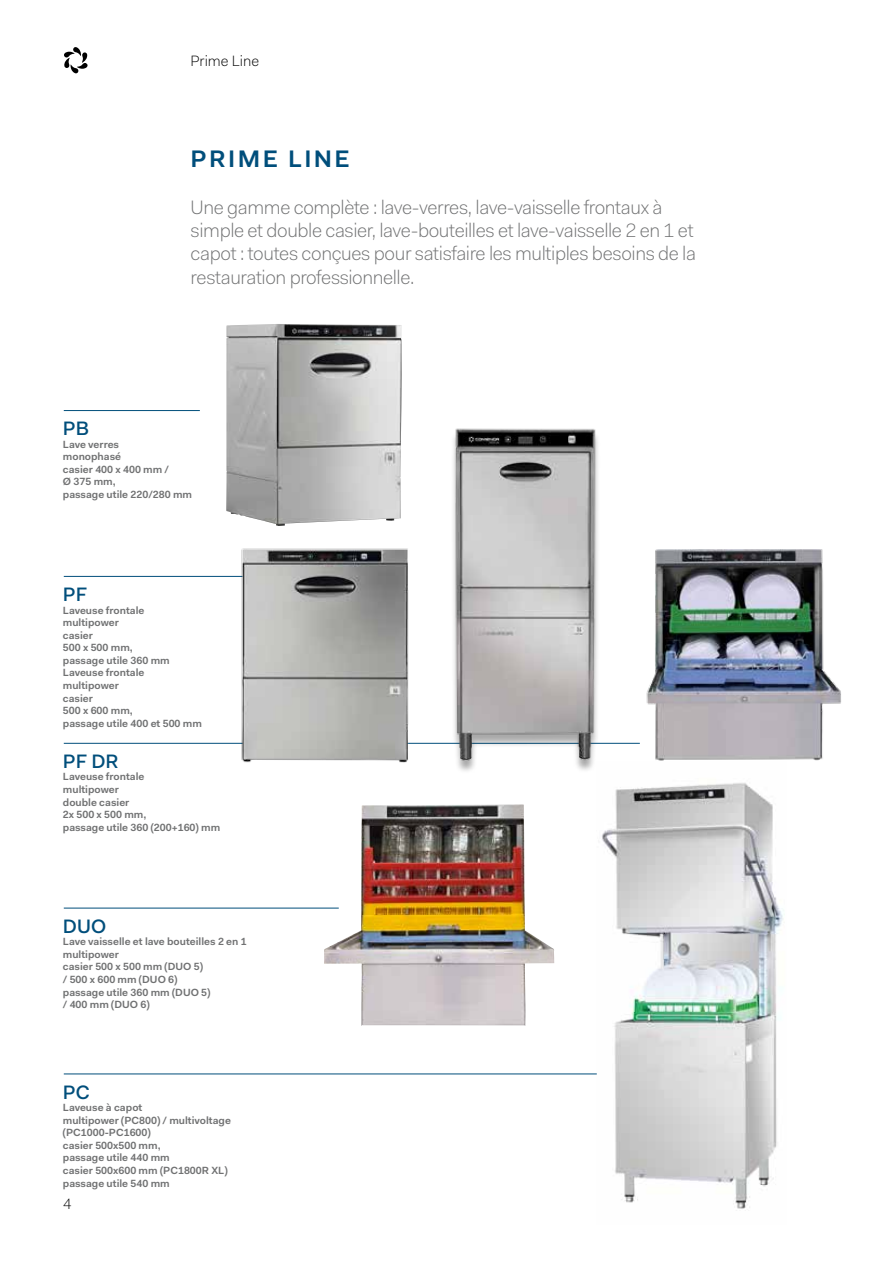
<style>
.page{position:relative;width:893px;height:1263px;background:#fff}
.page>*{position:absolute;margin:0;border:0;box-sizing:border-box;transform-origin:0 0}
.t1{font:600 24px "Fakt Pro";letter-spacing:.1em;color:#004e7b}
.t2{font:300 19.5px/23.4px "Fakt Pro";letter-spacing:-.02em;color:#707172}
.t3{font:500 19.5px "Fakt Pro";color:#004e7b}
.t4{font:300 15px "Fakt Pro";color:#000}
.t5{font:600 10.5px/12.6px "Fakt Pro";color:#707172}
</style>
<div class="page">
<img style="left:602px;top:783px;width:182px;height:426px">
<hr style="left:64px;top:410px;width:136px;height:1px;background:#004e7b">
<hr style="left:64px;top:576px;width:268px;height:1px;background:#004e7b">
<hr style="left:64px;top:743px;width:576px;height:1px;background:#004e7b">
<hr style="left:64px;top:1074px;width:533px;height:1px;background:#004e7b">
<hr style="left:64px;top:908px;width:275px;height:1px;background:#004e7b">
<img style="left:324px;top:804px;width:230px;height:222px">
<img style="left:226px;top:324px;width:176px;height:141px">
<img style="left:207px;top:465px;width:199px;height:298px">
<img style="left:646px;top:550px;width:195px;height:211px">
<img style="left:406px;top:428px;width:234px;height:342px">
<svg style="left:64px;top:47px;width:24px;height:26px"></svg>
<h3 class="t4" style="left:190px;top:51px;width:70px">Prime Line</h3>
<h1 class="t1" style="left:191px;top:142px;width:161px">PRIME LINE</h1>
<h2 class="t2" style="left:191px;top:195px;width:507px">Une gamme complète : lave-verres, lave-vaisselle frontaux à simple et double casier, lave-bouteilles et lave-vaisselle 2 en 1 et capot : toutes conçues pour satisfaire les multiples besoins de la restauration professionnelle.</h2>
<h2 class="t3" style="left:63px;top:415px;width:28px">PB</h2>
<p class="t5" style="left:63px;top:438px;width:131px">Lave verres<br>monophasé<br>casier 400 x 400 mm /<br>Ø 375 mm,<br>passage utile 220/280 mm</p>
<h2 class="t3" style="left:63px;top:581px;width:26px">PF</h2>
<p class="t5" style="left:63px;top:604px;width:141px">Laveuse frontale multipower<br>casier<br>500 x 500 mm,<br>passage utile 360 mm<br>Laveuse frontale multipower<br>casier<br>500 x 600 mm,<br>passage utile 400 et 500 mm</p>
<h2 class="t3" style="left:63px;top:748px;width:57px">PF DR</h2>
<p class="t5" style="left:63px;top:770px;width:159px">Laveuse frontale<br>multipower<br>double casier<br>2x 500 x 500 mm,<br>passage utile 360 (200+160) mm</p>
<h2 class="t3" style="left:63px;top:913px;width:45px">DUO</h2>
<p class="t5" style="left:63px;top:935px;width:185px">Lave vaisselle et lave bouteilles 2 en 1 multipower<br>casier 500 x 500 mm (DUO 5)<br>/ 500 x 600 mm (DUO 6)<br>passage utile 360 mm (DUO 5)<br>/ 400 mm (DUO 6)</p>
<h2 class="t3" style="left:63px;top:1079px;width:28px">PC</h2>
<p class="t5" style="left:63px;top:1101px;width:170px">Laveuse à capot<br>multipower (PC800) / multivoltage (PC1000-PC1600)<br>casier 500x500 mm,<br>passage utile 440 mm<br>casier 500x600 mm (PC1800R XL) passage utile 540 mm</p>
<h3 class="t4" style="left:63px;top:1194px;width:10px">4</h3>
</div>
